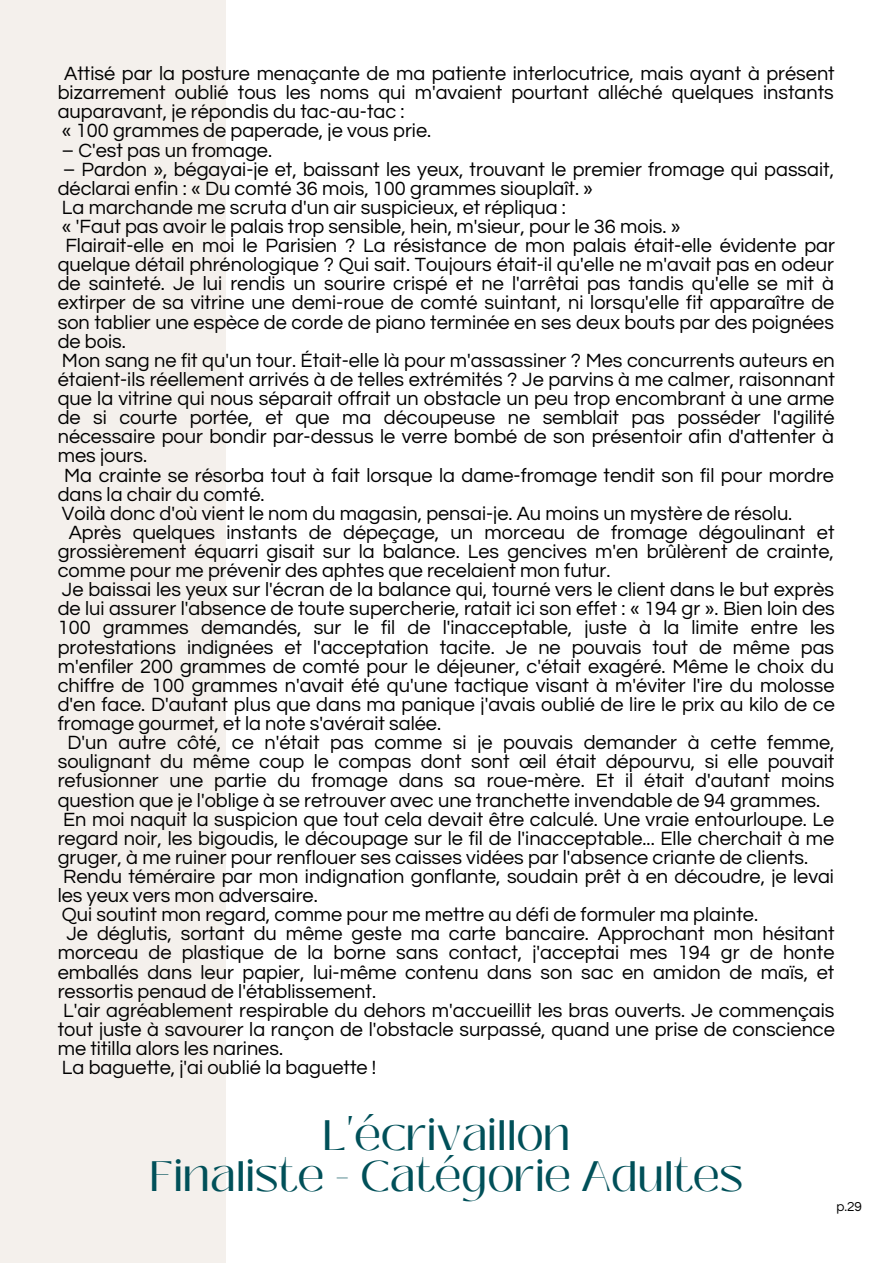
<style>
.page{position:relative;width:893px;height:1264px;background:#fff}
.page>*{position:absolute;margin:0;border:0;box-sizing:border-box;transform-origin:0 0}
.t1{font:42.45px/41.5px "Black Mango";color:#005059;text-align:center}
.t2{font:19.95px/19px "Questrial";color:#000}
.t3{font:13.5px "Questrial";color:#000}
</style>
<div class="page">
<div style="left:0;top:0;width:226px;height:1262px;background:#f4f0ec"></div>
<p class="t2" style="left:58px;top:64px;width:778px;text-indent:6px">Attisé par la posture menaçante de ma patiente interlocutrice, mais ayant à présent bizarrement oublié tous les noms qui m'avaient pourtant alléché quelques instants auparavant, je répondis du tac-au-tac :<br>« 100 grammes de paperade, je vous prie.</p>
<p class="t2" style="left:62px;top:141px;width:212px">– C'est pas un fromage.</p>
<p class="t2" style="left:63px;top:160px;width:772px">– Pardon », bégayai-je et, baissant les yeux, trouvant le premier fromage qui passait,</p>
<p class="t2" style="left:58px;top:179px;width:536px">déclarai enfin : « Du comté 36 mois, 100 grammes siouplaît. »</p>
<p class="t2" style="left:62px;top:198px;width:505px">La marchande me scruta d'un air suspicieux, et répliqua :</p>
<p class="t2" style="left:62px;top:217px;width:620px">« 'Faut pas avoir le palais trop sensible, hein, m'sieur, pour le 36 mois. »</p>
<p class="t2" style="left:65px;top:236px;width:771px">Flairait-elle en moi le Parisien ? La résistance de mon palais était-elle évidente par</p>
<p class="t2" style="left:58px;top:255px;width:777px">quelque détail phrénologique ? Qui sait. Toujours était-il qu'elle ne m'avait pas en odeur</p>
<p class="t2" style="left:58px;top:275px;width:777px">de sainteté. Je lui rendis un sourire crispé et ne l'arrêtai pas tandis qu'elle se mit à</p>
<p class="t2" style="left:58px;top:294px;width:778px">extirper de sa vitrine une demi-roue de comté suintant, ni lorsqu'elle fit apparaître de</p>
<p class="t2" style="left:58px;top:313px;width:777px">son tablier une espèce de corde de piano terminée en ses deux bouts par des poignées</p>
<p class="t2" style="left:58px;top:332px;width:70px">de bois.</p>
<p class="t2" style="left:62px;top:351px;width:774px">Mon sang ne fit qu'un tour. Était-elle là pour m'assassiner ? Mes concurrents auteurs en</p>
<p class="t2" style="left:58px;top:370px;width:778px">étaient-ils réellement arrivés à de telles extrémités ? Je parvins à me calmer, raisonnant</p>
<p class="t2" style="left:58px;top:389px;width:778px">que la vitrine qui nous séparait offrait un obstacle un peu trop encombrant à une arme</p>
<p class="t2" style="left:58px;top:408px;width:778px">de si courte portée, et que ma découpeuse ne semblait pas posséder l'agilité</p>
<p class="t2" style="left:58px;top:427px;width:777px">nécessaire pour bondir par-dessus le verre bombé de son présentoir afin d'attenter à</p>
<p class="t2" style="left:58px;top:447px;width:91px">mes jours.</p>
<p class="t2" style="left:64px;top:466px;width:771px">Ma crainte se résorba tout à fait lorsque la dame-fromage tendit son fil pour mordre</p>
<p class="t2" style="left:58px;top:485px;width:208px">dans la chair du comté.</p>
<p class="t2" style="left:62px;top:504px;width:731px">Voilà donc d'où vient le nom du magasin, pensai-je. Au moins un mystère de résolu.</p>
<p class="t2" style="left:69px;top:523px;width:767px">Après quelques instants de dépeçage, un morceau de fromage dégoulinant et</p>
<p class="t2" style="left:58px;top:542px;width:777px">grossièrement équarri gisait sur la balance. Les gencives m'en brûlèrent de crainte,</p>
<p class="t2" style="left:58px;top:561px;width:554px">comme pour me prévenir des aphtes que recelaient mon futur.</p>
<p class="t2" style="left:62px;top:580px;width:773px">Je baissai les yeux sur l'écran de la balance qui, tourné vers le client dans le but exprès</p>
<p class="t2" style="left:58px;top:599px;width:778px">de lui assurer l'absence de toute supercherie, ratait ici son effet : « 194 gr ». Bien loin des</p>
<p class="t2" style="left:58px;top:619px;width:778px">100 grammes demandés, sur le fil de l'inacceptable, juste à la limite entre les</p>
<p class="t2" style="left:58px;top:638px;width:777px">protestations indignées et l'acceptation tacite. Je ne pouvais tout de même pas</p>
<p class="t2" style="left:58px;top:657px;width:777px">m'enfiler 200 grammes de comté pour le déjeuner, c'était exagéré. Même le choix du</p>
<p class="t2" style="left:58px;top:676px;width:778px">chiffre de 100 grammes n'avait été qu'une tactique visant à m'éviter l'ire du molosse</p>
<p class="t2" style="left:58px;top:695px;width:778px">d'en face. D'autant plus que dans ma panique j'avais oublié de lire le prix au kilo de ce</p>
<p class="t2" style="left:58px;top:714px;width:385px">fromage gourmet, et la note s'avérait salée.</p>
<p class="t2" style="left:68px;top:733px;width:768px">D'un autre côté, ce n'était pas comme si je pouvais demander à cette femme,</p>
<p class="t2" style="left:58px;top:752px;width:778px">soulignant du même coup le compas dont sont œil était dépourvu, si elle pouvait</p>
<p class="t2" style="left:58px;top:771px;width:778px">refusionner une partie du fromage dans sa roue-mère. Et il était d'autant moins</p>
<p class="t2" style="left:58px;top:791px;width:763px">question que je l'oblige à se retrouver avec une tranchette invendable de 94 grammes.</p>
<p class="t2" style="left:63px;top:810px;width:772px">En moi naquit la suspicion que tout cela devait être calculé. Une vraie entourloupe. Le</p>
<p class="t2" style="left:58px;top:829px;width:778px">regard noir, les bigoudis, le découpage sur le fil de l'inacceptable... Elle cherchait à me</p>
<p class="t2" style="left:58px;top:848px;width:752px">gruger, à me ruiner pour renflouer ses caisses vidées par l'absence criante de clients.</p>
<p class="t2" style="left:63px;top:867px;width:772px">Rendu téméraire par mon indignation gonflante, soudain prêt à en découdre, je levai</p>
<p class="t2" style="left:58px;top:886px;width:261px">les yeux vers mon adversaire.</p>
<p class="t2" style="left:62px;top:905px;width:697px">Qui soutint mon regard, comme pour me mettre au défi de formuler ma plainte.</p>
<p class="t2" style="left:66px;top:924px;width:769px">Je déglutis, sortant du même geste ma carte bancaire. Approchant mon hésitant</p>
<p class="t2" style="left:58px;top:943px;width:778px">morceau de plastique de la borne sans contact, j'acceptai mes 194 gr de honte</p>
<p class="t2" style="left:58px;top:963px;width:778px">emballés dans leur papier, lui-même contenu dans son sac en amidon de maïs, et</p>
<p class="t2" style="left:58px;top:982px;width:320px">ressortis penaud de l'établissement.</p>
<p class="t2" style="left:63px;top:1001px;width:772px">L'air agréablement respirable du dehors m'accueillit les bras ouverts. Je commençais</p>
<p class="t2" style="left:58px;top:1020px;width:778px">tout juste à savourer la rançon de l'obstacle surpassé, quand une prise de conscience</p>
<p class="t2" style="left:58px;top:1039px;width:227px">me titilla alors les narines.</p>
<p class="t2" style="left:62px;top:1058px;width:316px">La baguette, j'ai oublié la baguette !</p>
<h1 class="t1" style="left:149px;top:1114px;width:595px">L'écrivaillon<br>Finaliste - Catégorie Adultes</h1>
<p class="t3" style="left:836px;top:1199px;width:27px">p.29</p>
</div>
